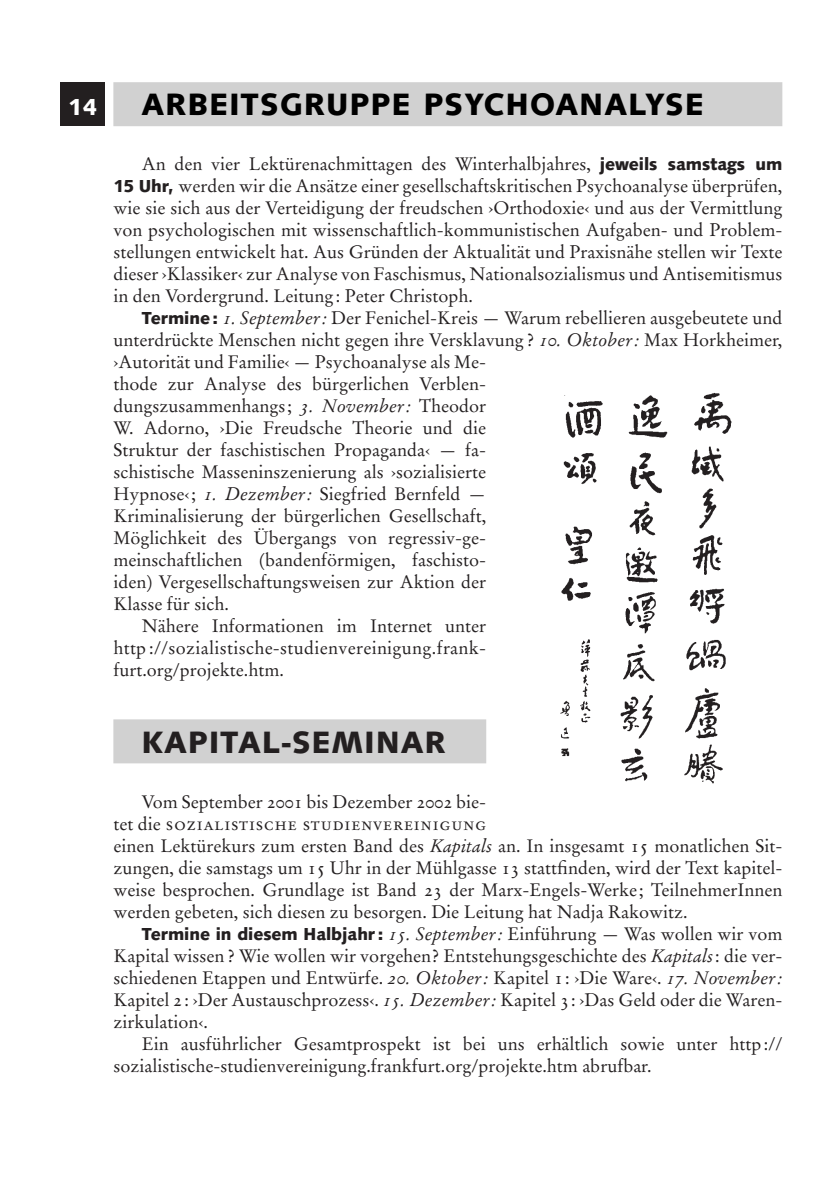
<style>
.page{position:relative;width:838px;height:1190px;background:#fff}
.page>*{position:absolute;margin:0;border:0;box-sizing:border-box;transform-origin:0 0}
.t1{font:800 32px "Syntax H";letter-spacing:.05em;color:#000}
.t2{font:800 32px "Syntax H";letter-spacing:.05em;color:#231f20}
.t3{font:800 24px "Syntax H";color:#fff}
.t4{font:18px/22px "Stempel Garamond Roman Os F";color:#231f20;text-align:justify}
.t5{font:18px "Stempel Garamond Roman SC";letter-spacing:.05em;color:#231f20}
.s1{font-family:"Syntax H";font-weight:800}
.s2{font-family:"Stempel Garamond Italic Os F"}
.s3{font-family:"Stempel Garamond Roman Os F"}
</style>
<div class="page">
<div style="left:61px;top:82px;width:44px;height:44px;background:#231f20"></div>
<div style="left:113px;top:82px;width:669px;height:44px;background:#d1d1d1"></div>
<div style="left:113px;top:719px;width:373px;height:44px;background:#d1d1d1"></div>
<img style="left:560px;top:392px;width:172px;height:392px">
<h2 class="t3" style="left:68px;top:98px;width:31px">14</h2>
<h1 class="t1" style="left:142px;top:92px;width:563px">ARBEITSGRUPPE PSYCHOANALYSE</h1>
<p class="t4" style="left:113px;top:155px;width:671px;text-indent:28px">An den vier Lektürenachmittagen des Winterhalbjahres, <span class="s1">jeweils samstags um 15 Uhr,</span> werden wir die Ansätze einer gesellschaftskritischen Psychoanalyse überprüfen, wie sie sich aus der Verteidigung der freudschen ›Orthodoxie‹ und aus der Vermittlung von psychologischen mit wissenschaftlich-kommunistischen Aufgaben- und Problem&shy;stellungen entwickelt hat. Aus Gründen der Aktualität und Praxisnähe stellen wir Texte dieser ›Klassiker‹ zur Analyse von Faschismus, Nationalsozialismus und Antisemitismus in den Vordergrund. Leitung : Peter Christoph.</p>
<p class="t4" style="left:142px;top:309px;width:642px"><span class="s1">Termine:</span> <span class="s2">1. September :</span> Der Fenichel-Kreis — Warum rebellieren ausgebeutete und</p>
<p class="t4" style="left:113px;top:331px;width:670px">unterdrückte Menschen nicht gegen ihre Versklavung ? <span class="s2">10. Oktober :</span> Max Horkheimer,</p>
<p class="t4" style="left:113px;top:353px;width:374px">›Autorität und Familie‹ — Psychoanalyse als Me-</p>
<p class="t4" style="left:113px;top:375px;width:374px">thode zur Analyse des bürgerlichen Verblen-</p>
<p class="t4" style="left:113px;top:397px;width:374px">dungszusammenhangs ; <span class="s2">3. November :</span> Theodor</p>
<p class="t4" style="left:113px;top:419px;width:374px">W. Adorno, ›Die Freudsche Theorie und die</p>
<p class="t4" style="left:113px;top:441px;width:374px">Struktur der faschistischen Propaganda‹ — fa-</p>
<p class="t4" style="left:113px;top:463px;width:374px">schistische Masseninszenierung als ›sozialisierte</p>
<p class="t4" style="left:113px;top:485px;width:374px">Hypnose‹; <span class="s2">1. Dezember :</span> Siegfried Bernfeld —</p>
<p class="t4" style="left:113px;top:507px;width:374px">Kriminalisierung der bürgerlichen Gesellschaft,</p>
<p class="t4" style="left:113px;top:529px;width:374px">Möglichkeit des Übergangs von regressiv-ge-</p>
<p class="t4" style="left:113px;top:551px;width:374px">meinschaftlichen (bandenförmigen, faschisto-</p>
<p class="t4" style="left:113px;top:573px;width:374px">iden) Vergesellschaftungsweisen zur Aktion der</p>
<p class="t4" style="left:113px;top:595px;width:117px">Klasse für sich.</p>
<p class="t4" style="left:142px;top:617px;width:346px">Nähere Informationen im Internet unter</p>
<p class="t4" style="left:113px;top:639px;width:374px">http ://sozialistische-studienvereinigung.frank-</p>
<p class="t4" style="left:113px;top:661px;width:172px">furt.org/projekte.htm.</p>
<h1 class="t2" style="left:142px;top:729px;width:305px">KAPITAL-SEMINAR</h1>
<p class="t4" style="left:142px;top:793px;width:346px">Vom September 2001 bis Dezember 2002 bie-</p>
<p class="t5" style="left:113px;top:816px;width:374px"><span class="s3">tet die</span> sozialistische studienvereinigung</p>
<p class="t4" style="left:113px;top:837px;width:670px">einen Lektürekurs zum ersten Band des <span class="s2">Kapitals</span> an. In insgesamt 15 monatlichen Sit&shy;zungen, die samstags um 15 Uhr in der Mühlgasse 13 stattfinden, wird der Text kapitel&shy;weise besprochen. Grundlage ist Band 23 der Marx-Engels-Werke ; TeilnehmerInnen werden gebeten, sich diesen zu besorgen. Die Leitung hat Nadja Rakowitz.</p>
<p class="t4" style="left:113px;top:925px;width:670px;text-indent:28px"><span class="s1">Termine in diesem Halbjahr:</span> <span class="s2">15. September :</span> Einführung — Was wollen wir vom Kapital wissen ? Wie wollen wir vorgehen? Entstehungsgeschichte des <span class="s2">Kapitals</span>: die ver&shy;schiedenen Etappen und Entwürfe. <span class="s2">20. Oktober :</span> Kapitel 1 : ›Die Ware‹. <span class="s2">17. November :<br></span>Kapitel 2 : ›Der Austauschprozess‹. <span class="s2">15. Dezember :</span> Kapitel 3 : ›Das Geld oder die Waren&shy;zirkulation‹.</p>
<p class="t4" style="left:113px;top:1035px;width:670px;text-indent:28px">Ein ausführlicher Gesamtprospekt ist bei uns erhältlich sowie unter http :// sozialistische-studienvereinigung.frankfurt.org/projekte.htm abrufbar.</p>
</div>
